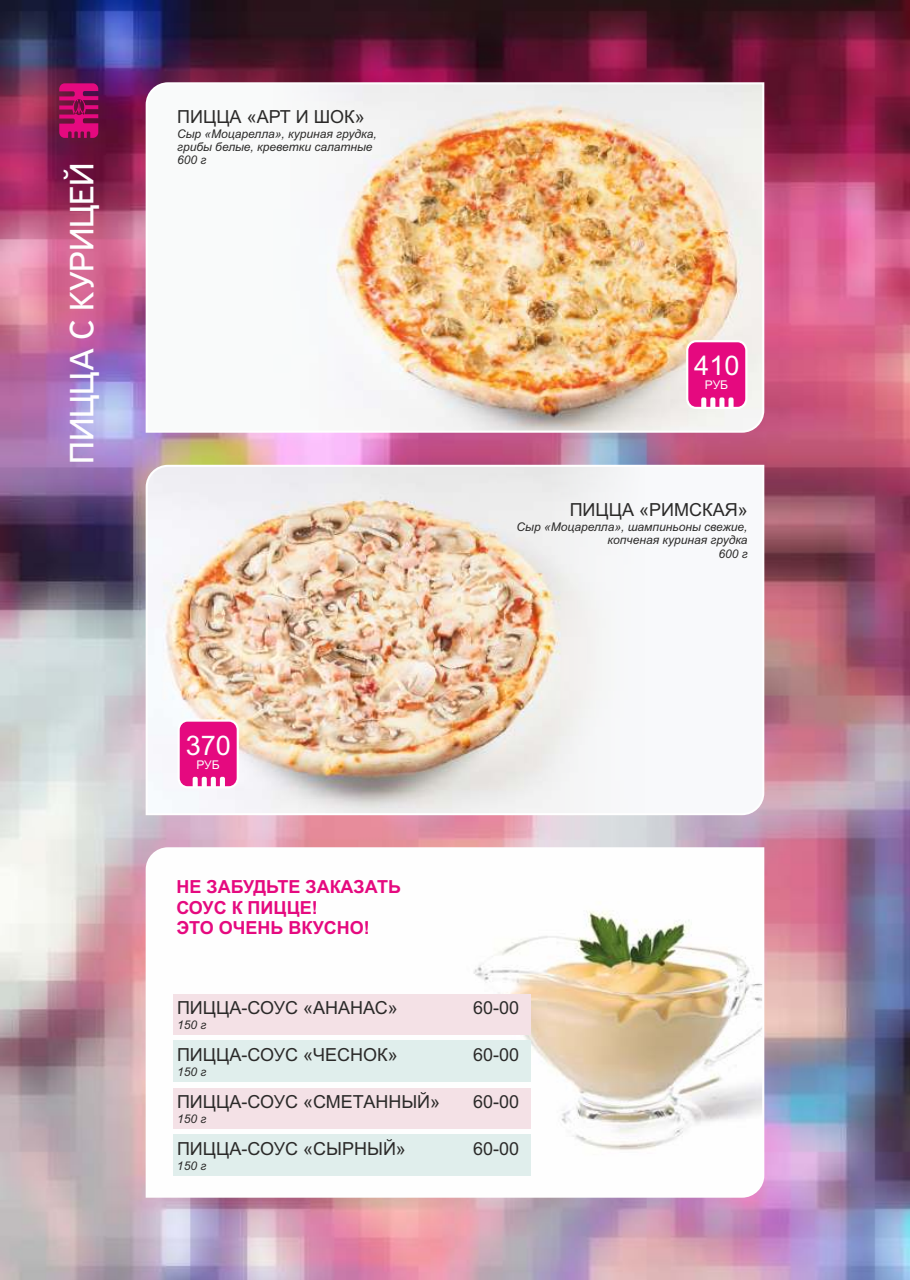
<style>
.page{position:relative;width:910px;height:1280px;background:#fff}
.page>*{position:absolute;margin:0;border:0;box-sizing:border-box;transform-origin:0 0}
.t1{font:36px "PF Highway Sans Pro";color:#fefefe}
.t2{font:27.15px "Arial";color:#fefefe}
.t3{font:18px "Arial";color:#2b2a29}
.t4{font:700 18px/20.1px "Arial";color:#e5097f}
.t5{font:italic 12px/13.4px "Arial";color:#2b2a29}
.t6{font:12px "Arial";letter-spacing:-.01em;color:#fefefe}
</style>
<div class="page">
<img style="left:0;top:0;width:910px;height:1280px">
<svg style="left:59px;top:83px;width:39px;height:55px"></svg>
<svg style="left:145px;top:846px;width:620px;height:353px"></svg>
<img style="left:145px;top:464px;width:620px;height:352px">
<div style="left:173px;top:994px;width:357px;height:41px;background:#f4e1e6"></div>
<div style="left:173px;top:1040px;width:357px;height:42px;background:#e0eeec"></div>
<img style="left:145px;top:81px;width:620px;height:353px">
<svg style="left:686px;top:340px;width:61px;height:69px"></svg>
<svg style="left:177px;top:719px;width:62px;height:69px"></svg>
<div style="left:173px;top:1088px;width:357px;height:40px;background:#f4e1e6"></div>
<div style="left:173px;top:1134px;width:357px;height:42px;background:#e0eeec"></div>
<h1 class="t1" style="left:67px;top:464px;width:303px;rotate:-90deg">ПИЦЦА С КУРИЦЕЙ</h1>
<h3 class="t3" style="left:177px;top:110px;width:189px">ПИЦЦА «АРТ И ШОК»</h3>
<p class="t5" style="left:177px;top:128px;width:201px">Сыр «Моцарелла», куриная грудка, грибы белые, креветки салатные<br>600 г</p>
<h2 class="t2" style="left:186px;top:735px;width:47px">370</h2>
<p class="t6" style="left:196px;top:760px;width:25px">РУБ</p>
<h3 class="t4" style="left:176px;top:879px;width:226px">НЕ ЗАБУДЬТЕ ЗАКАЗАТЬ<br>СОУС К ПИЦЦЕ!<br>ЭТО ОЧЕНЬ ВКУСНО!</h3>
<h2 class="t2" style="left:694px;top:356px;width:47px">410</h2>
<p class="t6" style="left:705px;top:381px;width:25px">РУБ</p>
<h3 class="t3" style="left:570px;top:503px;width:179px">ПИЦЦА «РИМСКАЯ»</h3>
<p class="t5" style="left:517px;top:521px;width:232px;text-align:right">Сыр «Моцарелла», шампиньоны свежие, копченая куриная грудка<br>600 г</p>
<h3 class="t3" style="left:177px;top:1001px;width:222px">ПИЦЦА-СОУС «АНАНАС»</h3>
<h3 class="t3" style="left:473px;top:1001px;width:48px">60-00</h3>
<p class="t5" style="left:177px;top:1019px;width:31px">150 г</p>
<h3 class="t3" style="left:177px;top:1048px;width:222px">ПИЦЦА-СОУС «ЧЕСНОК»</h3>
<h3 class="t3" style="left:473px;top:1048px;width:48px">60-00</h3>
<p class="t5" style="left:177px;top:1066px;width:31px">150 г</p>
<h3 class="t3" style="left:177px;top:1095px;width:265px">ПИЦЦА-СОУС «СМЕТАННЫЙ»</h3>
<h3 class="t3" style="left:473px;top:1095px;width:48px">60-00</h3>
<p class="t5" style="left:177px;top:1113px;width:31px">150 г</p>
<h3 class="t3" style="left:177px;top:1142px;width:230px">ПИЦЦА-СОУС «СЫРНЫЙ»</h3>
<h3 class="t3" style="left:473px;top:1142px;width:48px">60-00</h3>
<p class="t5" style="left:177px;top:1160px;width:31px">150 г</p>
</div>
